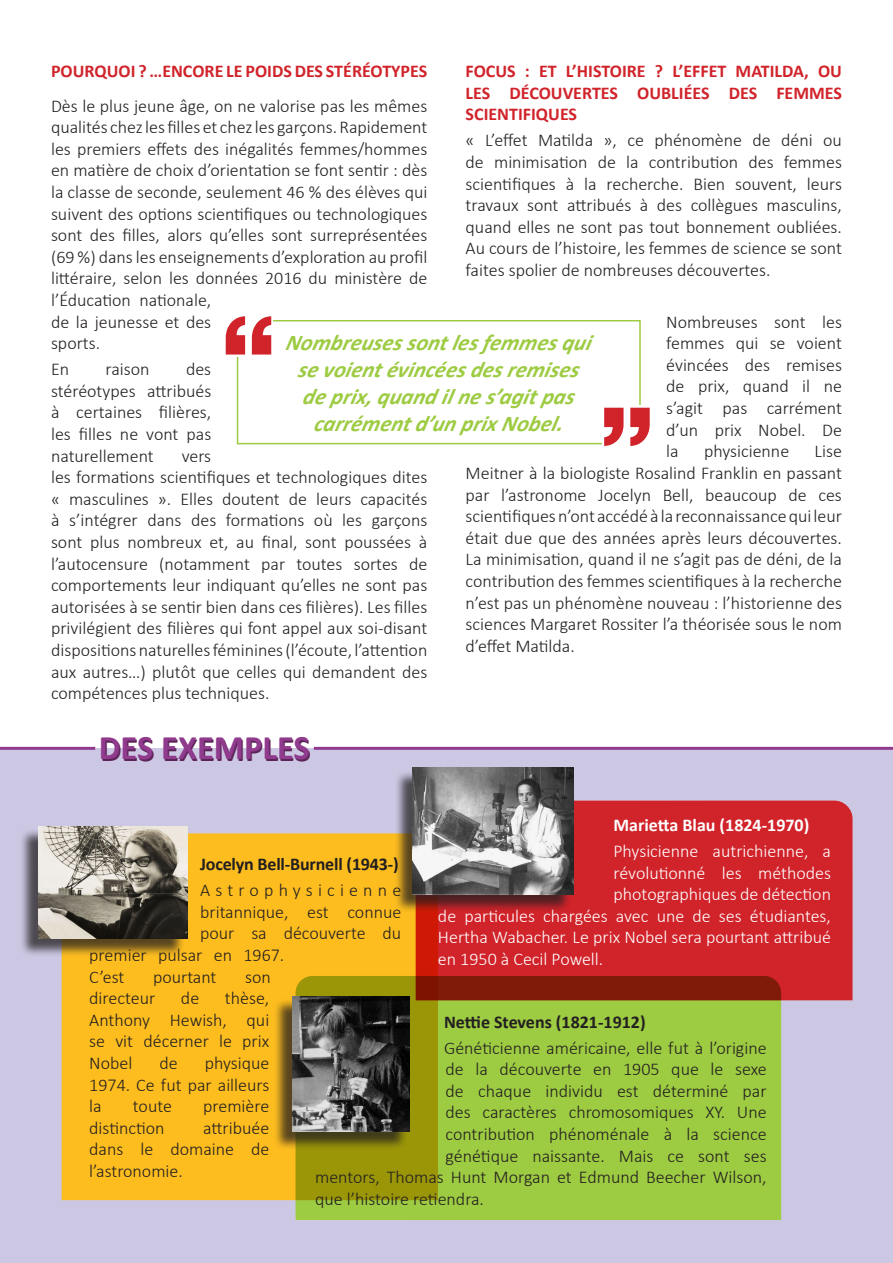
<style>
.page{position:relative;width:893px;height:1263px;background:#fff}
.page>*{position:absolute;margin:0;border:0;box-sizing:border-box;transform-origin:0 0}
.t1{font:700 34.5px "Calibri";color:#5c2358}
.t2{font:italic 700 22.5px/27px "Calibri";color:#9dcb42;text-align:center}
.t3{font:300 18px/21.6px "Calibri";color:#231f20;text-align:justify}
.t4{font:300 18px "Calibri";color:#fff}
.t5{font:700 18px/21.6px "Calibri";color:#d1232a;text-align:justify}
.t6{font:700 18px "Calibri";letter-spacing:-.01em;color:#231f20}
.t7{font:700 18px "Calibri";color:#fff}
.t8{font:300 18px "Calibri";letter-spacing:.29em;color:#231f20}
</style>
<div class="page">
<div style="left:0;top:748px;width:893px;height:515px;background:#ccc8e3"></div>
<div style="left:438px;top:800px;width:415px;height:200px;background:#d1232a"></div>
<div style="left:62px;top:833px;width:376px;height:367px;background:#fdbd1f"></div>
<svg style="left:296px;top:976px;width:485px;height:244px;background:#9ab435"></svg>
<div style="left:237px;top:320px;width:404px;height:124px;border:2px solid #9dcb42"></div>
<svg style="left:225px;top:316px;width:48px;height:41px"></svg>
<svg style="left:226px;top:316px;width:45px;height:39px"></svg>
<svg style="left:602px;top:405px;width:48px;height:39px"></svg>
<svg style="left:604px;top:408px;width:46px;height:38px"></svg>
<div style="left:19px;top:829px;width:166px;height:129px;background:#231f20;opacity:.75"></div>
<img style="left:38px;top:826px;width:149px;height:113px">
<div style="left:273px;top:998px;width:134px;height:152px;background:#231f20;opacity:.75"></div>
<img style="left:292px;top:996px;width:118px;height:135px">
<div style="left:394px;top:770px;width:177px;height:143px;background:#231f20;opacity:.75"></div>
<img style="left:412px;top:768px;width:162px;height:126px">
<hr style="left:0;top:747px;width:95px;height:3px;background:#913b8e">
<hr style="left:314px;top:747px;width:579px;height:3px;background:#913b8e">
<p class="t5" style="left:51px;top:60px;width:378px">POURQUOI ? …ENCORE LE POIDS DES STÉRÉOTYPES</p>
<p class="t3" style="left:51px;top:95px;width:378px;text-align:left">Dès le plus jeune âge, on ne valorise pas les mêmes qualités chez les filles et chez les garçons. Rapidement les premiers effets des inégalités femmes/hommes en matière de choix d’orientation se font sentir : dès la classe de seconde, seulement 46 % des élèves qui suivent des options scientifiques ou technologiques sont des filles, alors qu’elles sont surreprésentées (69 %) dans les enseignements d’exploration au profil littéraire, selon les données 2016 du ministère de l’Éducation nationale,<br>de la jeunesse et des<br>sports.</p>
<p class="t3" style="left:51px;top:358px;width:20px">En</p>
<p class="t3" style="left:106px;top:358px;width:46px">raison</p>
<p class="t5" style="left:466px;top:60px;width:378px">FOCUS : ET L’HISTOIRE ? L’EFFET MATILDA, OU LES DÉCOUVERTES OUBLIÉES DES FEMMES SCIENTIFIQUES</p>
<p class="t3" style="left:466px;top:129px;width:378px">« L’effet Matilda », ce phénomène de déni ou de minimisation de la contribution des femmes scientifiques à la recherche. Bien souvent, leurs travaux sont attribués à des collègues masculins, quand elles ne sont pas tout bonnement oubliées.<br>Au cours de l’histoire, les femmes de science se sont faites spolier de nombreuses découvertes.</p>
<p class="t3" style="left:666px;top:311px;width:177px">Nombreuses sont les femmes qui se voient évincées des remises de prix, quand il ne s’agit pas carrément d’un prix Nobel. De la</p>
<p class="t2" style="left:285px;top:329px;width:313px">Nombreusessontlesfemmesqui sevoientévincéesdesremises deprix, quandilnes’agitpas carrémentd’unprixNobel.</p>
<p class="t3" style="left:51px;top:358px;width:162px;text-indent:135px">des stéréotypes attribués à certaines filières, les filles ne vont pas naturellement</p>
<p class="t3" style="left:704px;top:440px;width:87px">physicienne</p>
<p class="t3" style="left:466px;top:440px;width:378px;text-indent:349px">Lise Meitner à la biologiste Rosalind Franklin en passant par l’astronome Jocelyn Bell, beaucoup de ces scientifiques n’ont accédé à la reconnaissance qui leur était due que des années après leurs découvertes.<br>La minimisation, quand il ne s’agit pas de déni, de la contribution des femmes scientifiques à la recherche n’est pas un phénomène nouveau : l’historienne des sciences Margaret Rossiter l’a théorisée sous le nom d’effet Matilda.</p>
<p class="t3" style="left:51px;top:445px;width:378px;text-align:left;text-indent:131px">vers<br>les formations scientifiques et technologiques dites « masculines ». Elles doutent de leurs capacités à s’intégrer dans des formations où les garçons sont plus nombreux et, au final, sont poussées à l’autocensure (notamment par toutes sortes de comportements leur indiquant qu’elles ne sont pas autorisées à se sentir bien dans ces filières). Les filles privilégient des filières qui font appel aux soi-disant dispositions naturelles féminines (l’écoute, l’attention aux autres…) plutôt que celles qui demandent des compétences plus techniques.</p>
<p class="t1" style="left:100px;top:725px;width:212px">DES EXEMPLES</p>
<p class="t7" style="left:613px;top:812px;width:197px">Marietta Blau (1824-1970)</p>
<p class="t4" style="left:613px;top:840px;width:219px">Physicienne autrichienne, a</p>
<p class="t4" style="left:613px;top:861px;width:219px">révolutionné les méthodes</p>
<p class="t4" style="left:613px;top:883px;width:219px">photographiques de détection</p>
<p class="t4" style="left:438px;top:904px;width:395px">de particules chargées avec une de ses étudiantes,</p>
<p class="t4" style="left:438px;top:926px;width:395px">Hertha Wabacher. Le prix Nobel sera pourtant attribué</p>
<p class="t4" style="left:438px;top:948px;width:167px">en 1950 à Cecil Powell.</p>
<p class="t6" style="left:200px;top:852px;width:200px">Jocelyn Bell-Burnell (1943-)</p>
<p class="t8" style="left:200px;top:879px;width:203px">Astrophysicienne</p>
<p class="t3" style="left:200px;top:901px;width:203px">britannique, est connue</p>
<p class="t3" style="left:200px;top:922px;width:203px">pour sa découverte du</p>
<p class="t3" style="left:89px;top:944px;width:197px">premier pulsar en 1967.</p>
<p class="t3" style="left:89px;top:966px;width:37px">C’est</p>
<p class="t3" style="left:153px;top:966px;width:65px">pourtant</p>
<p class="t3" style="left:245px;top:966px;width:27px">son</p>
<p class="t3" style="left:89px;top:987px;width:68px">directeur</p>
<p class="t3" style="left:181px;top:987px;width:20px">de</p>
<p class="t3" style="left:89px;top:987px;width:182px;text-indent:136px">thèse, Anthony Hewish, qui se vit décerner le prix Nobel</p>
<p class="t6" style="left:444px;top:1009px;width:203px">Nettie Stevens (1821-1912)</p>
<p class="t3" style="left:444px;top:1036px;width:324px">Généticienne américaine, elle fut à l’origine</p>
<p class="t3" style="left:446px;top:1058px;width:323px">de la découverte en 1905 que le sexe</p>
<p class="t3" style="left:446px;top:1080px;width:323px">de chaque individu est déterminé par</p>
<p class="t3" style="left:446px;top:1101px;width:323px">des caractères chromosomiques XY. Une</p>
<p class="t3" style="left:446px;top:1123px;width:323px">contribution phénoménale à la science</p>
<p class="t3" style="left:446px;top:1144px;width:323px">génétique naissante. Mais ce sont ses</p>
<p class="t3" style="left:315px;top:1166px;width:453px">mentors, Thomas Hunt Morgan et Edmund Beecher Wilson,</p>
<p class="t3" style="left:315px;top:1188px;width:170px">que l’histoire retiendra.</p>
<p class="t3" style="left:89px;top:1052px;width:182px;text-indent:115px">physique 1974. Ce fut par ailleurs la</p>
<p class="t3" style="left:159px;top:1052px;width:20px">de</p>
<p class="t3" style="left:133px;top:1095px;width:41px">toute</p>
<p class="t3" style="left:203px;top:1095px;width:68px">première</p>
<p class="t3" style="left:89px;top:1117px;width:77px">distinction</p>
<p class="t3" style="left:89px;top:1117px;width:182px;text-indent:114px">attribuée dans le domaine de l’astronomie.</p>
</div>
